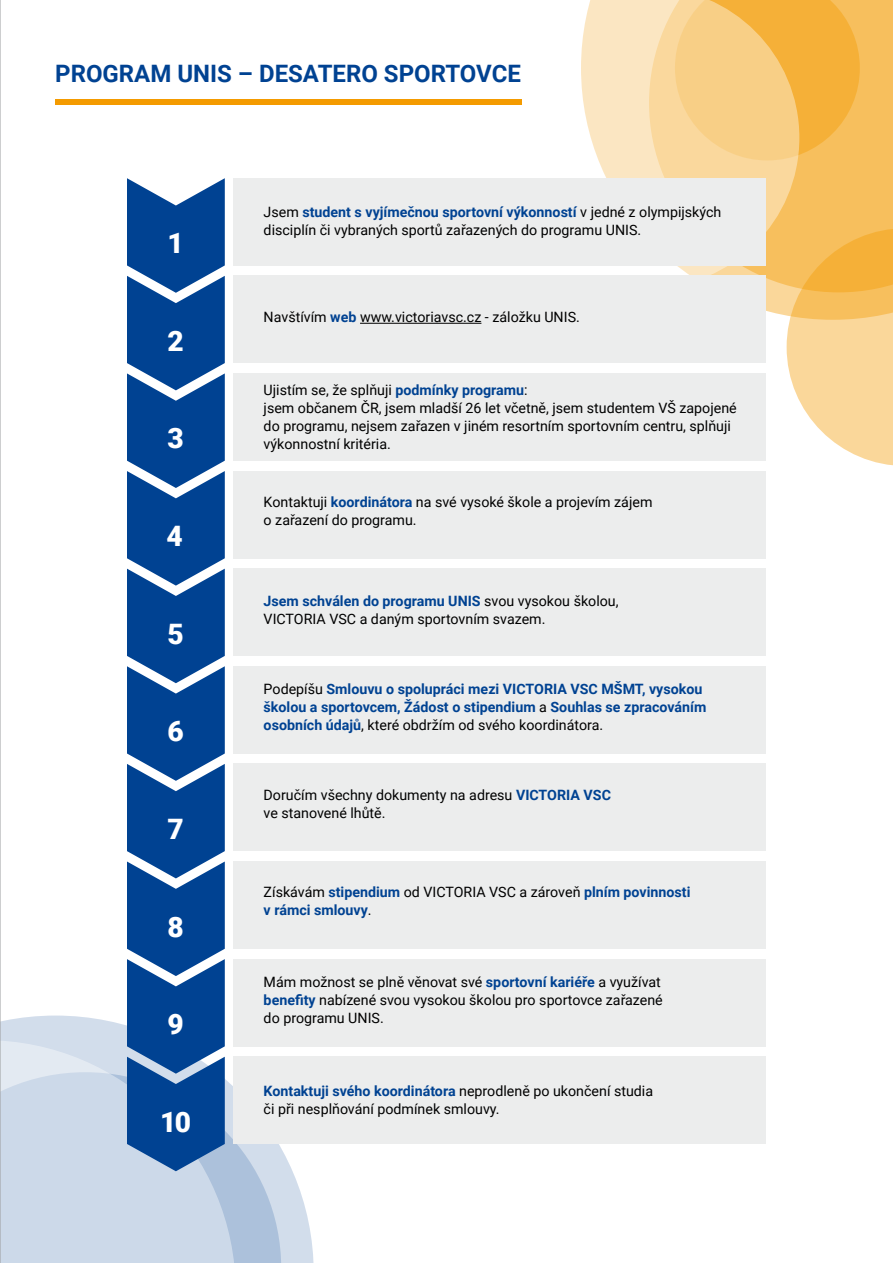
<style>
.page{position:relative;width:893px;height:1263px;background:#fff}
.page>*{position:absolute;margin:0;border:0;box-sizing:border-box;transform-origin:0 0}
.t1{font:900 28.2px "Roboto";color:#fff}
.t2{font:700 24px "Roboto";color:#004292}
.t3{font:14.25px/18px "Roboto";color:#000}
.t4{font:700 14.25px/18px "Roboto";color:#004292}
.s1{font-weight:700;color:#004292}
.s2{font-weight:400;color:#000}
</style>
<div class="page">
<div style="left:766px;top:0;width:127px;height:292px;background:#f7bf5d"></div>
<svg style="left:787px;top:228px;width:106px;height:238px;background:#f9d18b"></svg>
<svg style="left:799px;top:0;width:61px;height:160px;background:#f5b341"></svg>
<svg style="left:499px;top:0;width:300px;height:288px"></svg>
<svg style="left:1px;top:1015px;width:313px;height:248px;fill:#d2ddeb"></svg>
<svg style="left:236px;top:1144px;width:45px;height:119px;background:#b8c9e0"></svg>
<svg style="left:1px;top:1040px;width:235px;height:223px;background:#cdd9e9"></svg>
<div style="left:55px;top:99px;width:467px;height:5px;background:#f49b00"></div>
<hr style="left:0;top:0;width:1px;height:1263px;background:#9c9e9f">
<div style="left:234px;top:178px;width:532px;height:87px;background:#eceded"></div>
<div style="left:234px;top:276px;width:532px;height:87px;background:#eceded"></div>
<div style="left:234px;top:373px;width:532px;height:88px;background:#eceded"></div>
<div style="left:234px;top:471px;width:532px;height:87px;background:#eceded"></div>
<div style="left:234px;top:569px;width:532px;height:87px;background:#eceded"></div>
<div style="left:234px;top:666px;width:532px;height:87px;background:#eceded"></div>
<div style="left:234px;top:764px;width:532px;height:87px;background:#eceded"></div>
<div style="left:234px;top:861px;width:532px;height:88px;background:#eceded"></div>
<div style="left:234px;top:959px;width:532px;height:87px;background:#eceded"></div>
<div style="left:234px;top:1057px;width:532px;height:87px;background:#eceded"></div>
<hr style="left:360px;top:323px;width:121px;height:1px;background:#000">
<svg style="left:127px;top:178px;width:98px;height:993px;background:#1e589f"></svg>
<h2 class="t2" style="left:55px;top:57px;width:467px">PROGRAM UNIS – DESATERO SPORTOVCE</h2>
<h1 class="t1" style="left:167px;top:223px;width:18px">1</h1>
<h1 class="t1" style="left:167px;top:321px;width:18px">2</h1>
<h1 class="t1" style="left:167px;top:419px;width:18px">3</h1>
<h1 class="t1" style="left:166px;top:516px;width:18px">4</h1>
<h1 class="t1" style="left:167px;top:614px;width:18px">5</h1>
<h1 class="t1" style="left:167px;top:711px;width:18px">6</h1>
<h1 class="t1" style="left:167px;top:809px;width:18px">7</h1>
<h1 class="t1" style="left:167px;top:907px;width:18px">8</h1>
<h1 class="t1" style="left:167px;top:1004px;width:18px">9</h1>
<h1 class="t1" style="left:160px;top:1102px;width:32px">10</h1>
<p class="t3" style="left:264px;top:203px;width:459px">Jsem <span class="s1">student s vyjímečnou sportovní výkonností</span> v jedné z olympijských disciplín či vybraných sportů zařazených do programu UNIS.</p>
<p class="t3" style="left:264px;top:308px;width:318px">Navštívím <span class="s1">web</span> www.victoriavsc.cz - záložku UNIS.</p>
<p class="t3" style="left:264px;top:381px;width:475px">Ujistím se, že splňuji <span class="s1">podmínky programu</span>:<br>jsem občanem ČR, jsem mladší 26 let včetně, jsem studentem VŠ zapojené do programu, nejsem zařazen v jiném resortním sportovním centru, splňuji výkonnostní kritéria.</p>
<p class="t3" style="left:264px;top:493px;width:390px">Kontaktuji <span class="s1">koordinátora</span> na své vysoké škole a projevím zájem o zařazení do programu.</p>
<p class="t3" style="left:264px;top:591px;width:356px"><span class="s1">Jsem schválen do programu UNIS</span> svou vysokou školou,<br>VICTORIA VSC a daným sportovním svazem.</p>
<p class="t4" style="left:264px;top:679px;width:444px"><span class="s2">Podepíšu</span> Smlouvu o spolupráci mezi VICTORIA VSC MŠMT, vysokou školou a sportovcem, Žádost o stipendium <span class="s2">a</span> Souhlas se zpracováním osobních údajů<span class="s2">, které obdržím od svého koordinátora.</span></p>
<p class="t3" style="left:264px;top:785px;width:349px">Doručím všechny dokumenty na adresu <span class="s1">VICTORIA VSC </span>ve stanovené lhůtě.</p>
<p class="t4" style="left:264px;top:883px;width:428px"><span class="s2">Získávám</span> stipendium <span class="s2">od VICTORIA VSC a zároveň</span> plním povinnosti v rámci smlouvy<span class="s2">.</span></p>
<p class="t3" style="left:264px;top:972px;width:401px">Mám možnost se plně věnovat své <span class="s1">sportovní kariéře</span> a využívat <span class="s1">benefity</span> nabízené svou vysokou školou pro sportovce zařazené do programu UNIS.</p>
<p class="t3" style="left:264px;top:1081px;width:391px"><span class="s1">Kontaktuji svého koordinátora</span> neprodleně po ukončení studia či při nesplňování podmínek smlouvy.</p>
</div>
